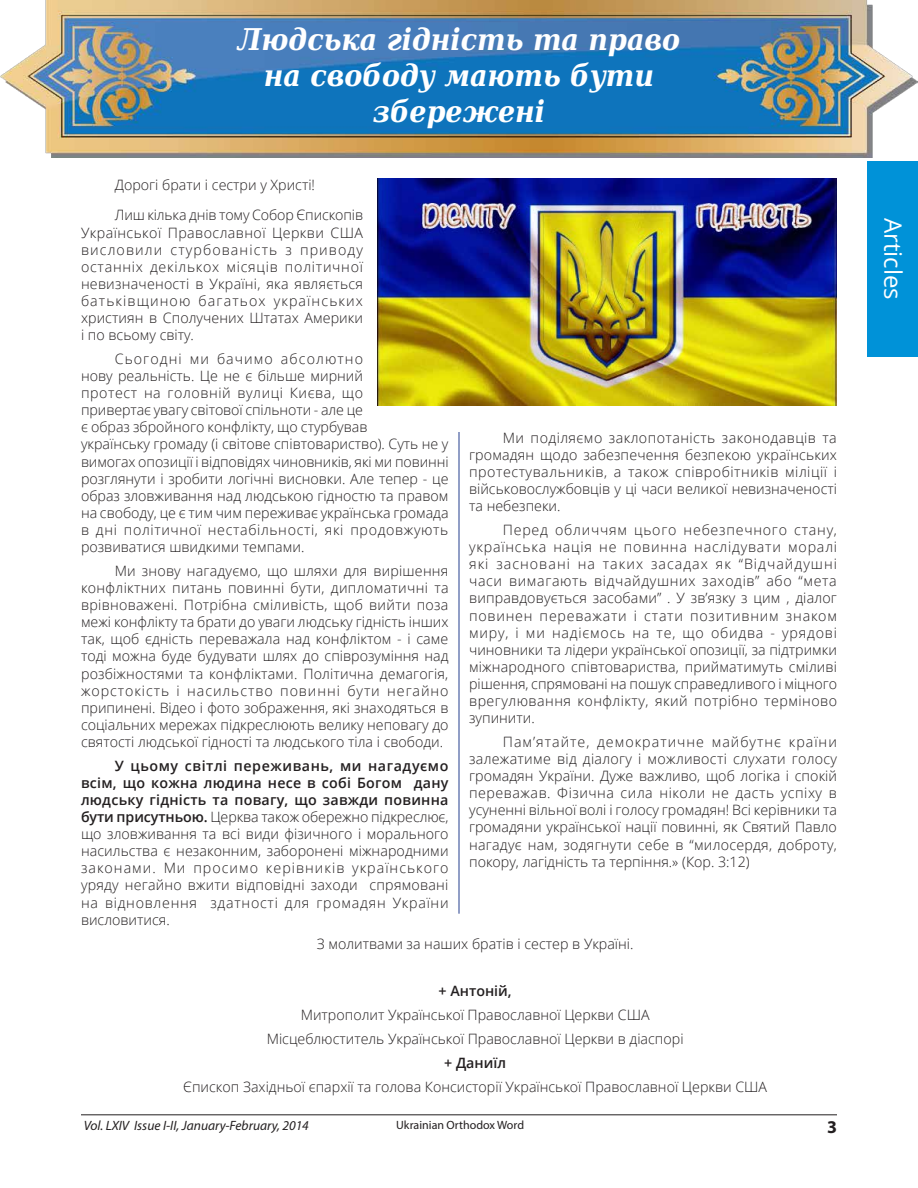
<style>
.page{position:relative;width:918px;height:1188px;background:#fff}
.page>*{position:absolute;margin:0;border:0;box-sizing:border-box;transform-origin:0 0}
.t1{font:italic 700 30px/36px "DejaVu Serif Condensed";color:#fff;text-align:center}
.t2{font:24px "Open Sans";color:#fff}
.t3{font:700 18px "Myriad Pro";color:#231f20}
.t4{font:300 14.25px/17.1px "Open Sans";color:#231f20;text-align:justify}
.t5{font:600 14.25px "Open Sans";color:#231f20}
.t6{font:italic 13.5px "Myriad Pro";color:#231f20}
.t7{font:12px "Myriad Pro";color:#231f20}
.s1{font-weight:600}
</style>
<div class="page">
<hr style="left:81px;top:1115px;width:756px;height:1px;background:#231f20">
<div style="left:867px;top:161px;width:51px;height:196px;background:#0092d8"></div>
<img style="left:0;top:0;width:918px;height:157px">
<img style="left:378px;top:179px;width:459px;height:226px">
<hr style="left:459px;top:432px;width:1px;height:482px;background:#253f8e">
<h1 class="t1" style="left:238px;top:20px;width:444px">Людська гіднiсть та право на свободу мають бути збережені</h1>
<p class="t4" style="left:115px;top:169px;width:250px;line-height:30.6px">Дорогі брати і сестри у Христі!<br>Лиш кілька днів тому Собор Єпископів</p>
<p class="t4" style="left:81px;top:223px;width:284px">Української Православної Церкви США висловили стурбованість з приводу останніх декількох місяців політичної невизначеності в Україні, яка являється батьківщиною багатьох українських християн в Сполучених Штатах Америки і по всьому світу.</p>
<p class="t4" style="left:81px;top:350px;width:369px;text-align:left;text-indent:34px">Сьогодні ми бачимо абсолютно<br>нову реальність. Це не є більше мирний<br>протест на головній вулиці Києва, що<br>привертає увагу світової спільноти - але це<br>є образ збройного конфлікту, що стурбував<br>українську громаду (і світове співтовариство). Суть не у вимогах опозиції і відповідях чиновників, які ми повинні розглянути і зробити логічні висновки. Але тепер - це образ зловживання над людською гідностю та правом на свободу, це є тим чим переживає українська громада в дні політичної нестабільності, які продовжують розвиватися швидкими темпами.</p>
<p class="t4" style="left:81px;top:562px;width:369px;text-indent:34px">Ми знову нагадуємо, що шляхи для вирішення конфліктних питань повинні бути, дипломатичні та врівноважені. Потрібна сміливість, щоб вийти поза межі конфлікту та брати до уваги людську гідність інших так, щоб єдність переважала над конфліктом - і саме тоді можна буде будувати шлях до співрозуміння над розбіжностями та конфліктами. Політична демагогія, жорстокість і насильство повинні бути негайно припинені. Відео і фото зображення, які знаходяться в соціальних мережах підкреслюють велику неповагу до святості людської гідності та людського тіла і свободи.</p>
<p class="t4" style="left:81px;top:757px;width:369px;text-indent:34px"><span class="s1">У цьому світлі переживань, ми нагадуємо всім, що кожна людина несе в собі Богом дану людську гідність та повагу, що завжди повинна бути присутньою.</span> Церква також обережно підкреслює, що зловживання та всі види фізичного і морального насильства є незаконним, заборонені міжнародними законами. Ми просимо керівників українського уряду негайно вжити відповідні заходи спрямовані на відновлення здатності для громадян України висловитися.</p>
<p class="t4" style="left:469px;top:429px;width:369px;text-indent:34px">Ми поділяємо заклопотаність законодавців та громадян щодо забезпечення безпекою українських протестувальників, а також співробітників міліції і військовослужбовців у ці часи великої невизначеності та небезпеки.</p>
<p class="t4" style="left:469px;top:521px;width:370px;text-indent:34px">Перед обличчям цього небезпечного стану, українська нація не повинна наслідувати моралі які засновані на таких засадах як “Відчайдушні часи вимагають відчайдушних заходів” або “мета виправдовується засобами” . У зв’язку з цим , діалог повинен переважати і стати позитивним знаком миру, і ми надіємось на те, що обидва - урядові чиновники та лідери української опозиції, за підтримки міжнародного співтовариства, прийматимуть сміливі рішення, спрямовані на пошук справедливого і міцного врегулювання конфлікту, який потрібно терміново зупинити.</p>
<p class="t4" style="left:469px;top:733px;width:370px;text-indent:34px">Пам’ятайте, демократичне майбутнє країни залежатиме від діалогу і можливості слухати голосу громадян України. Дуже важливо, щоб логіка і спокій переважав. Фізична сила ніколи не дасть успіху в усуненні вільної волі і голосу громадян! Всі керівники та громадяни української нації повинні, як Святий Павло нагадує нам, зодягнути себе в “милосердя, доброту, покору, лагідність та терпіння.» (Кор. 3:12)</p>
<p class="t4" style="left:317px;top:934px;width:318px">З молитвами за наших братів і сестер в Україні.</p>
<p class="t5" style="left:439px;top:981px;width:75px">+ Антоній,</p>
<p class="t4" style="left:267px;top:1003px;width:418px;line-height:23.9px;text-align:center">Митрополит Української Православної Церкви США<br>Місцеблюститель Української Православної Церкви в діаспорі</p>
<p class="t5" style="left:444px;top:1053px;width:63px">+ Даниїл</p>
<p class="t4" style="left:183px;top:1078px;width:585px">Єпископ Західньoї єпархії та голова Консисторії Української Православної Церкви США</p>
<p class="t6" style="left:84px;top:1117px;width:227px">Vol. LXIV Issue I-II, January-February, 2014</p>
<p class="t7" style="left:396px;top:1118px;width:129px">Ukrainian Orthodox Word</p>
<p class="t3" style="left:827px;top:1115px;width:11px">3</p>
<h2 class="t2" style="left:910px;top:218px;width:83px;rotate:90deg">Articles</h2>
</div>
